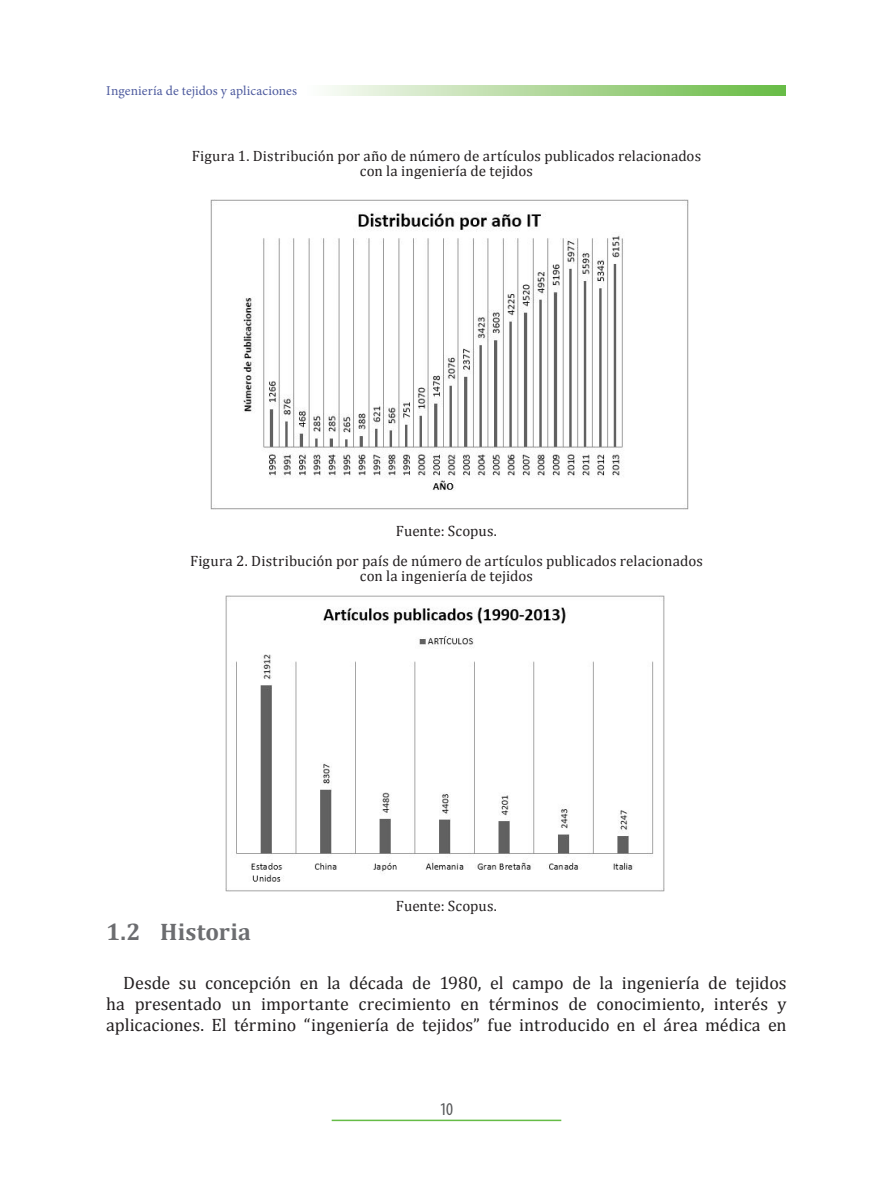
<style>
.page{position:relative;width:893px;height:1191px;background:#fff}
.page>*{position:absolute;margin:0;border:0;box-sizing:border-box;transform-origin:0 0}
.subti{font:700 24px "Cambria";letter-spacing:.005em;color:#6c6d70}
.texto{font:18px/21px "Cambria";letter-spacing:-.005em;color:#231f20;text-align:justify}
.t1{font:condensed 18px "Myriad Pro";color:#57585a}
.Figuras{font:15px "Cambria";letter-spacing:.005em;color:#231f20}
.t2{font:13.5px "Minion Pro";letter-spacing:.005em;color:#4d5a9e}
</style>
<div class="page">
<hr style="left:332px;top:1119px;width:229px;height:2px;background:#65bc46">
<svg style="left:328px;top:86px;width:458px;height:9px;background:#aed899"></svg>
<img style="left:210px;top:200px;width:479px;height:310px">
<img style="left:225px;top:595px;width:440px;height:296px">
<p class="t2" style="left:106px;top:82px;width:192px">Ingeniería de tejidos y aplicaciones</p>
<p class="Figuras" style="left:192px;top:147px;width:511px">Figura 1. Distribución por año de número de artículos publicados relacionados</p>
<p class="Figuras" style="left:360px;top:162px;width:175px">con la ingeniería de tejidos</p>
<p class="Figuras" style="left:396px;top:522px;width:103px">Fuente: Scopus.</p>
<p class="Figuras" style="left:190px;top:552px;width:514px">Figura 2. Distribución por país de número de artículos publicados relacionados</p>
<p class="Figuras" style="left:360px;top:567px;width:175px">con la ingeniería de tejidos</p>
<p class="Figuras" style="left:396px;top:897px;width:103px">Fuente: Scopus.</p>
<p class="subti" style="left:106px;top:914px;width:146px">1.2 Historia</p>
<p class="texto" style="left:106px;top:972px;width:682px;text-indent:17px">Desde su concepción en la década de 1980, el campo de la ingeniería de tejidos ha presentado un importante crecimiento en términos de conocimiento, interés y aplicaciones. El término “ingeniería de tejidos” fue introducido en el área médica en</p>
<p class="t1" style="left:440px;top:1098px;width:15px">10</p>
</div>
